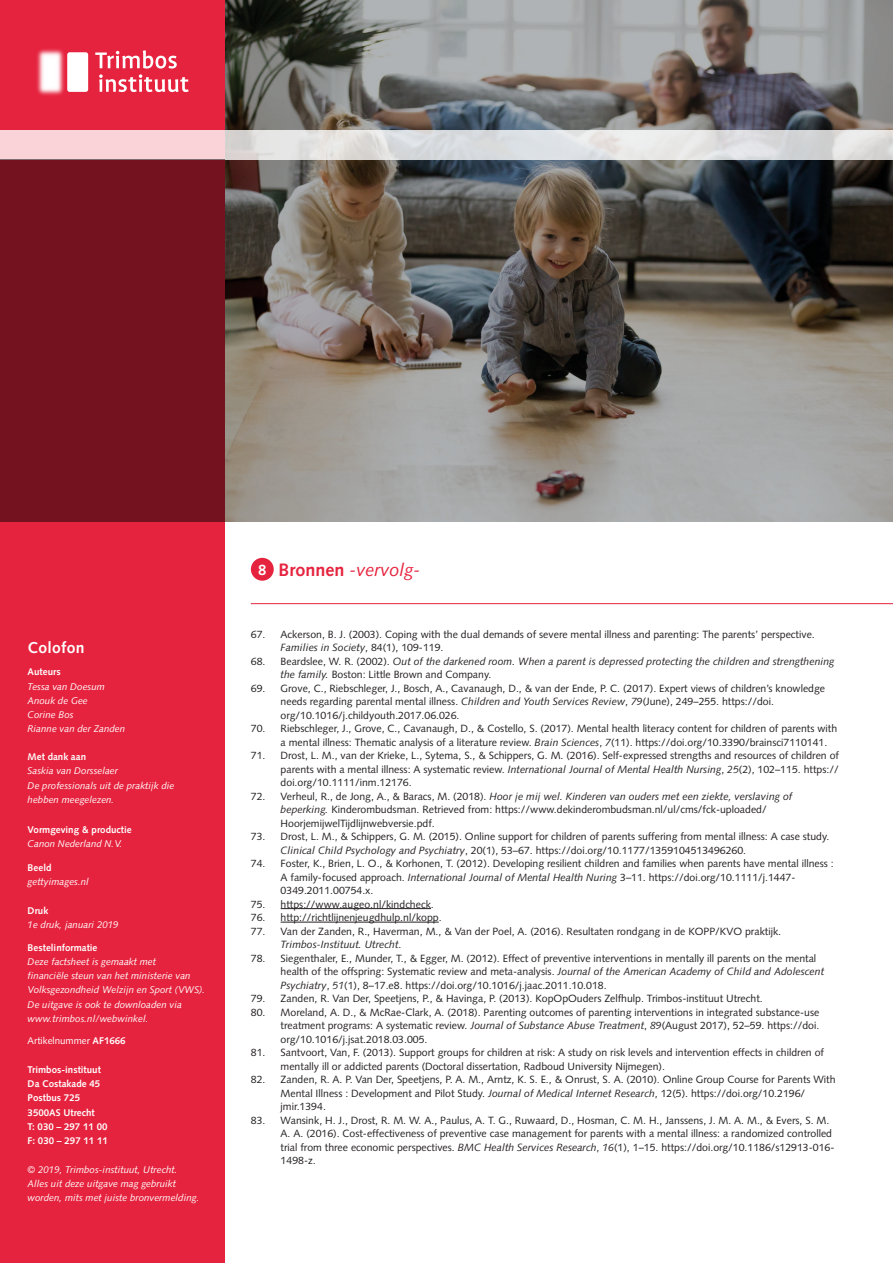
<style>
.page{position:relative;width:893px;height:1263px;background:#fff}
.page>*{position:absolute;margin:0;border:0;box-sizing:border-box;transform-origin:0 0}
._02-Subkop_rood_bold{font:italic 18px "Syntax LT Std";color:#e6233e}
.t1{font:700 15.75px "Syntax LT Std";letter-spacing:.02em;color:#fff}
._02-Subkop_rood_bold-2{font:700 15px "Syntax LT Std";color:#fff}
.t2{font:10.5px/13.5px "Syntax LT Std";color:#231f20}
.t3{font:italic 10.5px/13.5px "Syntax LT Std";color:#231f20}
._05-Kop_gekleurd_kad{font:italic 9.75px/14.2px "Syntax LT Std";color:#fff}
._05-Kop_gekleurd_kad-2{font:700 9.75px/14.2px "Syntax LT Std";color:#fff}
._05-Kop_gekleurd_kad-3{font:9.75px "Syntax LT Std";color:#fff}
.s1{font-weight:700;font-style:normal}
.s2{font-weight:700}
.s3{font-style:italic}
.s4{font-style:normal}
</style>
<div class="page">
<img style="left:225px;top:0;width:668px;height:522px">
<div style="left:0;top:0;width:225px;height:1263px;background:#e6233e"></div>
<svg style="left:0;top:130px;width:893px;height:29px;background:#e5dcdd"></svg>
<div style="left:0;top:159px;width:225px;height:363px;background:#741220"></div>
<div style="left:251px;top:558px;width:23px;height:23px;background:#e6233e;border-radius:50%"></div>
<hr style="left:251px;top:603px;width:642px;height:1px;background:#e6233e">
<hr style="left:281px;top:908px;width:150px;height:1px;background:#231f20">
<hr style="left:281px;top:922px;width:158px;height:1px;background:#231f20">
<svg style="left:99px;top:50px;width:90px;height:42px"></svg>
<img style="left:37px;top:49px;width:62px;height:46px">
<p class="t1" style="left:28px;top:638px;width:59px">Colofon</p>
<p class="_05-Kop_gekleurd_kad-2" style="left:28px;top:665px;width:35px">Auteurs</p>
<p class="_05-Kop_gekleurd_kad" style="left:28px;top:679px;width:99px">Tessa van Doesum<br>Anouk de Gee<br>Corine Bos<br>Rianne van der Zanden</p>
<p class="_05-Kop_gekleurd_kad-2" style="left:28px;top:750px;width:60px">Met dank aan</p>
<p class="_05-Kop_gekleurd_kad" style="left:28px;top:764px;width:92px">Saskia van Dorsselaer</p>
<p class="_05-Kop_gekleurd_kad" style="left:28px;top:778px;width:148px">De professionals uit de praktijk die hebben meegelezen.</p>
<p class="_05-Kop_gekleurd_kad-2" style="left:28px;top:822px;width:106px">Vormgeving &amp; productie</p>
<p class="_05-Kop_gekleurd_kad" style="left:28px;top:837px;width:97px">Canon Nederland N.V.</p>
<p class="_05-Kop_gekleurd_kad-2" style="left:28px;top:861px;width:25px">Beeld</p>
<p class="_05-Kop_gekleurd_kad" style="left:28px;top:875px;width:63px">gettyimages.nl</p>
<p class="_05-Kop_gekleurd_kad" style="left:28px;top:903px;width:93px"><span class="s1">Druk<br></span>1e druk, januari 2019</p>
<p class="_05-Kop_gekleurd_kad-2" style="left:28px;top:940px;width:71px">Bestelinformatie</p>
<p class="_05-Kop_gekleurd_kad" style="left:28px;top:954px;width:179px">Deze factsheet is gemaakt met<br>financiële steun van het ministerie van Volksgezondheid Welzijn en Sport (VWS).<br>De uitgave is ook te downloaden via www.trimbos.nl/webwinkel.</p>
<p class="_05-Kop_gekleurd_kad-3" style="left:28px;top:1035px;width:100px">Artikelnummer <span class="s2">AF1666</span></p>
<p class="_05-Kop_gekleurd_kad-2" style="left:28px;top:1062px;width:82px">Trimbos-instituut<br>Da Costakade 45<br>Postbus 725<br>3500AS Utrecht<br>T: 030 – 297 11 00<br>F: 030 – 297 11 11</p>
<p class="_05-Kop_gekleurd_kad" style="left:28px;top:1162px;width:151px">© 2019, Trimbos-instituut, Utrecht.</p>
<p class="_05-Kop_gekleurd_kad" style="left:28px;top:1176px;width:173px">Alles uit deze uitgave mag gebruikt worden, mits met juiste bronvermelding.</p>
<p class="_02-Subkop_rood_bold-2" style="left:258px;top:561px;width:10px">8</p>
<p class="_02-Subkop_rood_bold" style="left:279px;top:559px;width:144px"><span class="s1">Bronnen</span> -vervolg-</p>
<p class="t2" style="left:281px;top:627px;width:536px;text-indent:-30px">67. Ackerson, B. J. (2003). Coping with the dual demands of severe mental illness and parenting: The parents’ perspective.<br><span class="s3">Families in Society</span>, 84(1), 109-119.</p>
<p class="t3" style="left:281px;top:654px;width:555px;text-indent:-30px"><span class="s4">68. Beardslee, W. R. (2002).</span> Out of the darkened room. When a parent is depressed protecting the children and strengthening the family. <span class="s4">Boston: Little Brown and Company.</span></p>
<p class="t2" style="left:281px;top:681px;width:546px;text-indent:-30px">69. Grove, C., Riebschleger, J., Bosch, A., Cavanaugh, D., &amp; van der Ende, P. C. (2017). Expert views of children’s knowledge needs regarding parental mental illness. <span class="s3">Children and Youth Services Review</span>, <span class="s3">79</span>(June), 249–255. https://doi. org/10.1016/j.childyouth.2017.06.026.</p>
<p class="t2" style="left:281px;top:722px;width:558px;text-indent:-30px">70. Riebschleger, J., Grove, C., Cavanaugh, D., &amp; Costello, S. (2017). Mental health literacy content for children of parents with a mental illness: Thematic analysis of a literature review. <span class="s3">Brain Sciences</span>, <span class="s3">7</span>(11). https://doi.org/10.3390/brainsci7110141.</p>
<p class="t2" style="left:281px;top:749px;width:560px;text-align:justify;text-indent:-30px">71. Drost, L. M., van der Krieke, L., Sytema, S., &amp; Schippers, G. M. (2016). Self-expressed strengths and resources of children of parents with a mental illness: A systematic review. <span class="s3">International Journal of Mental Health Nursing</span>, <span class="s3">25</span>(2), 102–115. https:// doi.org/10.1111/inm.12176.</p>
<p class="t2" style="left:281px;top:789px;width:513px;text-indent:-30px">72. Verheul, R., de Jong, A., &amp; Baracs, M. (2018). <span class="s3">Hoor je mij wel. Kinderen van ouders met een ziekte, verslaving of beperking.</span> Kinderombudsman. Retrieved from: https://www.dekinderombudsman.nl/ul/cms/fck-uploaded/<br>HoorjemijwelTijdlijnwebversie.pdf.</p>
<p class="t2" style="left:281px;top:830px;width:550px;text-indent:-30px">73. Drost, L. M., &amp; Schippers, G. M. (2015). Online support for children of parents suffering from mental illness: A case study.<br><span class="s3">Clinical Child Psychology and Psychiatry</span>, 20(1), 53–67. https://doi.org/10.1177/1359104513496260.</p>
<p class="t2" style="left:281px;top:857px;width:555px;text-indent:-30px">74. Foster, K., Brien, L. O., &amp; Korhonen, T. (2012). Developing resilient children and families when parents have mental illness :<br>A family-focused approach. <span class="s3">International Journal of Mental Health Nuring</span> 3–11. https://doi.org/10.1111/j.1447-<br>0349.2011.00754.x.</p>
<p class="t2" style="left:251px;top:897px;width:185px">75. https://www.augeo.nl/kindcheck.</p>
<p class="t2" style="left:251px;top:911px;width:192px">76. http://richtlijnenjeugdhulp.nl/kopp.</p>
<p class="t2" style="left:281px;top:924px;width:502px;text-indent:-30px">77. Van der Zanden, R., Haverman, M., &amp; Van der Poel, A. (2016). Resultaten rondgang in de KOPP/KVO praktijk.<br><span class="s3">Trimbos-Instituut. Utrecht</span>.</p>
<p class="t2" style="left:281px;top:951px;width:545px;text-indent:-30px">78. Siegenthaler, E., Munder, T., &amp; Egger, M. (2012). Effect of preventive interventions in mentally ill parents on the mental health of the offspring: Systematic review and meta-analysis. <span class="s3">Journal of the American Academy of Child and Adolescent<br>Psychiatry</span>, <span class="s3">51</span>(1), 8–17.e8. https://doi.org/10.1016/j.jaac.2011.10.018.</p>
<p class="t2" style="left:251px;top:992px;width:513px">79. Zanden, R. Van Der, Speetjens, P., &amp; Havinga, P. (2013). KopOpOuders Zelfhulp. Trimbos-instituut Utrecht.</p>
<p class="t2" style="left:281px;top:1005px;width:540px;text-align:justify;text-indent:-30px">80. Moreland, A. D., &amp; McRae-Clark, A. (2018). Parenting outcomes of parenting interventions in integrated substance-use treatment programs: A systematic review. <span class="s3">Journal of Substance Abuse Treatment</span>, <span class="s3">89</span>(August 2017), 52–59. https://doi. org/10.1016/j.jsat.2018.03.005.</p>
<p class="t2" style="left:281px;top:1046px;width:545px;text-indent:-30px">81. Santvoort, Van, F. (2013). Support groups for children at risk: A study on risk levels and intervention effects in children of mentally ill or addicted parents (Doctoral dissertation, Radboud University Nijmegen).</p>
<p class="t2" style="left:281px;top:1073px;width:556px;text-indent:-30px">82. Zanden, R. A. P. Van Der, Speetjens, P. A. M., Arntz, K. S. E., &amp; Onrust, S. A. (2010). Online Group Course for Parents With<br>Mental Illness : Development and Pilot Study. <span class="s3">Journal of Medical Internet Research</span>, 12(5). https://doi.org/10.2196/ jmir.1394.</p>
<p class="t2" style="left:281px;top:1113px;width:555px;text-indent:-30px">83. Wansink, H. J., Drost, R. M. W. A., Paulus, A. T. G., Ruwaard, D., Hosman, C. M. H., Janssens, J. M. A. M., &amp; Evers, S. M.<br>A. A. (2016). Cost-effectiveness of preventive case management for parents with a mental illness: a randomized controlled trial from three economic perspectives. <span class="s3">BMC Health Services Research</span>, <span class="s3">16</span>(1), 1–15. https://doi.org/10.1186/s12913-016- 1498-z.</p>
</div>
